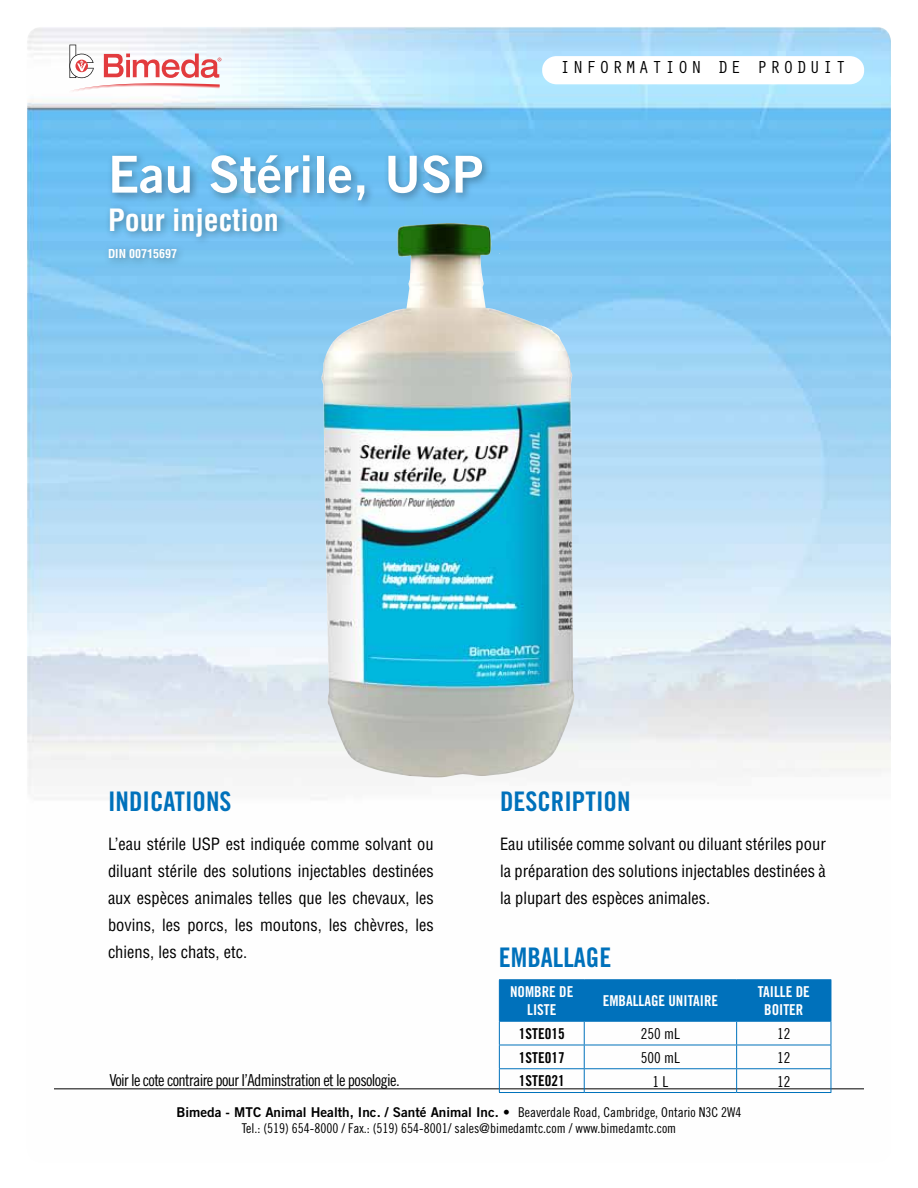
<style>
.page{position:relative;width:918px;height:1188px;background:#fff}
.page>*{position:absolute;margin:0;border:0;box-sizing:border-box;transform-origin:0 0}
.t1{font:51px "Trade Gothic Bold Two";color:#fff}
.t2{font:700 condensed 30px "Helvetica";color:#fff}
.t3{font:27px "Trade Gothic Bold Cond Twenty";color:#0071bb}
.t4{font:18px "Orator Std";letter-spacing:.13em;color:#000}
.t5{font:condensed 16.5px/27px "Helvetica";color:#000;text-align:justify}
.t6{font:16.5px "Trade Gothic Cond Eighteen";letter-spacing:-.04em;color:#000}
.t7{font:15px/18px "Trade Gothic Bold Cond Twenty";color:#fff;text-align:center}
.t8{font:15px "Trade Gothic Bold Cond Twenty";color:#000}
.t9{font:15px "Trade Gothic Cond Eighteen";color:#000}
.t10{font:13.5px "Trade Gothic Bold Two";color:#000}
.t11{font:13.5px "Trade Gothic Cond Eighteen";color:#000}
.t12{font:700 condensed 12px "Helvetica";color:#fff}
.s1{font-family:"Trade Gothic Cond Eighteen"}
</style>
<div class="page">
<img style="left:27px;top:27px;width:864px;height:1066px">
<hr style="left:54px;top:1089px;width:810px;height:1px;background:#000">
<div style="left:542px;top:56px;width:322px;height:28px;background:#fff;border-radius:14px"></div>
<hr style="left:499px;top:979px;width:85px;height:1px;background:#0071bb">
<hr style="left:584px;top:979px;width:153px;height:1px;background:#0071bb">
<hr style="left:737px;top:979px;width:94px;height:1px;background:#0071bb">
<svg style="left:499px;top:980px;width:333px;height:112px"></svg>
<hr style="left:499px;top:1092px;width:85px;height:1px;background:#0071bb">
<hr style="left:584px;top:1092px;width:153px;height:1px;background:#0071bb">
<hr style="left:737px;top:1092px;width:94px;height:1px;background:#0071bb">
<svg style="left:69px;top:45px;width:152px;height:48px"></svg>
<div style="left:103px;top:203px;width:185px;height:66px;background:#000;opacity:.35"></div>
<div style="left:107px;top:150px;width:385px;height:61px;background:#000;opacity:.35"></div>
<img style="left:321px;top:223px;width:254px;height:555px">
<h1 class="t1" style="left:108px;top:143px;width:377px">Eau Stérile, USP</h1>
<h2 class="t2" style="left:108px;top:201px;width:172px">Pour injection</h2>
<p class="t12" style="left:108px;top:246px;width:70px">DIN 00715697</p>
<p class="t4" style="left:560px;top:54px;width:288px">INFORMATION DE PRODUIT</p>
<h3 class="t3" style="left:108px;top:785px;width:125px">INDICATIONS</h3>
<p class="t5" style="left:108px;top:830px;width:327px">L’eau stérile USP est indiquée comme solvant ou diluant stérile des solutions injectables destinées aux espèces animales telles que les chevaux, les bovins, les porcs, les moutons, les chèvres, les chiens, les chats, etc.</p>
<p class="t6" style="left:109px;top:1070px;width:292px">Voir le cote contraire pour I’Adminstration et le posologie.</p>
<h3 class="t3" style="left:500px;top:785px;width:132px">DESCRIPTION</h3>
<p class="t5" style="left:500px;top:830px;width:327px">Eau utilisée comme solvant ou diluant stériles pour la préparation des solutions injectables destinées à la plupart des espèces animales.</p>
<h3 class="t3" style="left:499px;top:941px;width:114px">EMBALLAGE</h3>
<p class="t7" style="left:510px;top:983px;width:65px">NOMBRE DE<br>LISTE</p>
<p class="t7" style="left:603px;top:992px;width:117px">EMBALLAGE UNITAIRE</p>
<p class="t7" style="left:758px;top:983px;width:54px">TAILLE DE<br>BOITER</p>
<p class="t8" style="left:519px;top:1024px;width:47px">1STE015</p>
<p class="t9" style="left:641px;top:1025px;width:41px">250 mL</p>
<p class="t9" style="left:777px;top:1025px;width:15px">12</p>
<p class="t8" style="left:519px;top:1048px;width:47px">1STE017</p>
<p class="t9" style="left:641px;top:1049px;width:41px">500 mL</p>
<p class="t9" style="left:777px;top:1049px;width:15px">12</p>
<p class="t8" style="left:519px;top:1072px;width:47px">1STE021</p>
<p class="t9" style="left:653px;top:1072px;width:17px">1 L</p>
<p class="t9" style="left:777px;top:1072px;width:15px">12</p>
<p class="t10" style="left:177px;top:1104px;width:566px">Bimeda - MTC Animal Health, Inc. / Santé Animal Inc. • <span class="s1">Beaverdale Road, Cambridge, Ontario N3C 2W4</span></p>
<p class="t11" style="left:242px;top:1120px;width:436px">Tel.: (519) 654-8000 / Fax.: (519) 654-8001/ sales@bimedamtc.com / www.bimedamtc.com</p>
</div>
